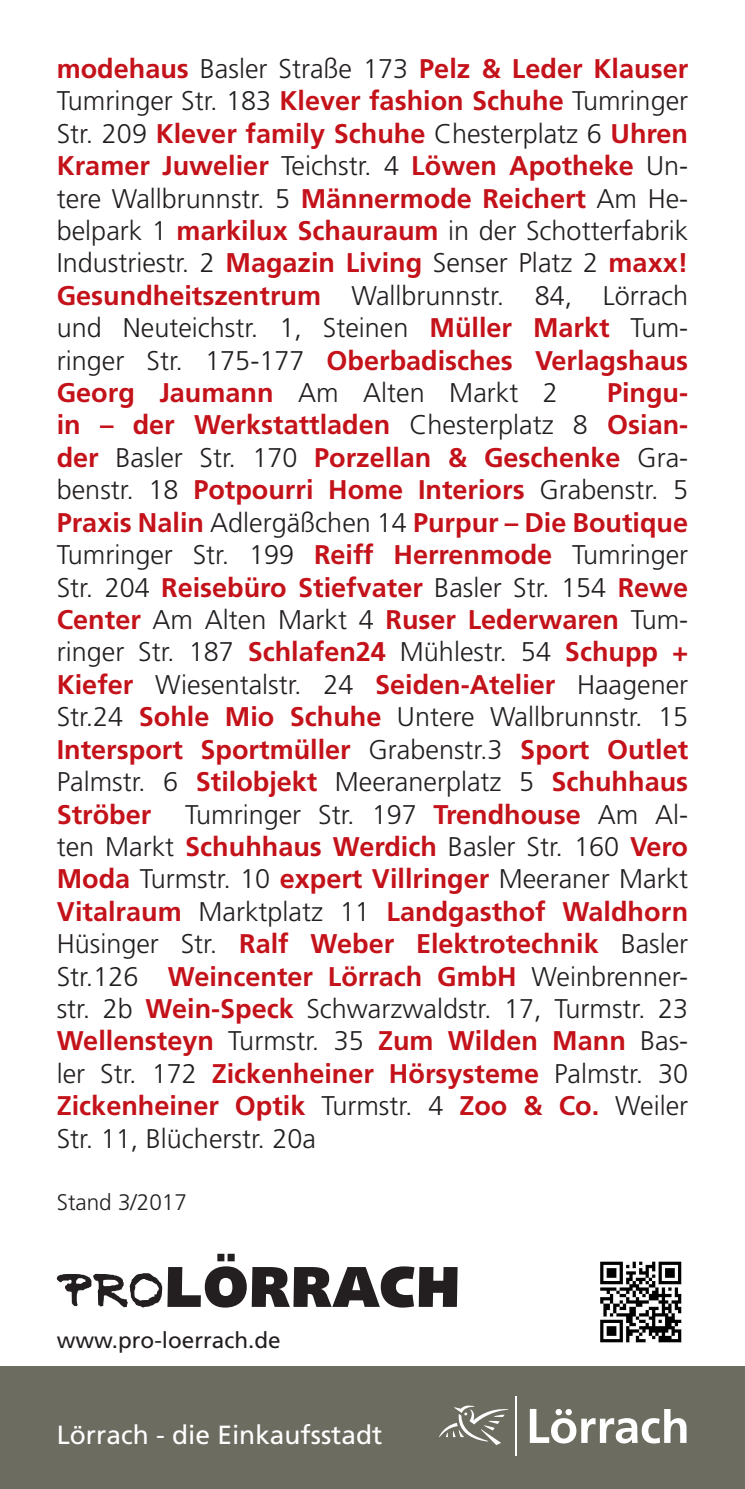
<style>
.page{position:relative;width:745px;height:1489px;background:#fff}
.page>*{position:absolute;margin:0;border:0;box-sizing:border-box;transform-origin:0 0}
.t1{font:700 27px/32.5px "Frutiger";color:#c4121a;text-align:justify}
.t2{font:300 27px/32.5px "Frutiger";color:#231f20;text-align:justify}
.t3{font:26.25px "Frutiger";color:#fff}
.t4{font:22.5px "Frutiger";color:#231f20}
.t5{font:300 22.5px "Frutiger";color:#231f20}
.s1{font-weight:700;color:#c4121a}
.s2{font-weight:300;color:#231f20}
</style>
<div class="page">
<div style="left:0;top:1366px;width:744px;height:122px;background:#6d6c61"></div>
<svg style="left:529px;top:1409px;width:157px;height:34px"></svg>
<hr style="left:515px;top:1395px;width:1px;height:60px;background:#fff">
<svg style="left:439px;top:1405px;width:69px;height:39px"></svg>
<img style="left:600px;top:1261px;width:82px;height:82px">
<svg style="left:57px;top:1253px;width:400px;height:54px"></svg>
<p class="t2" style="left:57px;top:52px;width:632px"><span class="s1">modehaus</span> Basler Straße 173 <span class="s1">Pelz &amp; Leder Klauser </span>Tumringer Str. 183 <span class="s1">Klever fashion Schuhe</span> Tumringer Str. 209 <span class="s1">Klever family Schuhe</span> Chesterplatz 6 <span class="s1">Uhren Kramer Juwelier</span> Teichstr. 4 <span class="s1">Löwen Apotheke</span> Un&shy;tere Wallbrunnstr. 5 <span class="s1">Männermode Reichert</span> Am He&shy;belpark 1 <span class="s1">markilux Schauraum</span> in der Schotterfabrik Industriestr. 2 <span class="s1">Magazin Living</span> Senser Platz 2 <span class="s1">maxx!<br>Gesundheitszentrum</span> Wallbrunnstr. 84, Lörrach und Neuteichstr. 1, Steinen <span class="s1">Müller Markt</span> Tum&shy;ringer Str. 175-177 <span class="s1">Oberbadisches Verlagshaus Georg Jaumann</span> Am Alten Markt 2</p>
<p class="t1" style="left:57px;top:376px;width:632px;text-indent:550px">Pingu&shy;in – der Werkstattladen <span class="s2">Chesterplatz 8</span> Osian&shy;der <span class="s2">Basler Str. 170</span> Porzellan &amp; Geschenke <span class="s2">Gra&shy;benstr. 18</span> Potpourri Home Interiors <span class="s2">Grabenstr. 5<br></span>Praxis Nalin <span class="s2">Adlergäßchen 14</span> Purpur – Die Boutique <span class="s2">Tumringer Str. 199</span> Reiff Herrenmode <span class="s2">Tumringer Str. 204</span> Reisebüro Stiefvater <span class="s2">Basler Str. 154</span> Rewe Center <span class="s2">Am Alten Markt 4</span> Ruser Lederwaren <span class="s2">Tum&shy;ringer Str. 187</span> Schlafen24 <span class="s2">Mühlestr. 54</span> Schupp + Kiefer <span class="s2">Wiesentalstr. 24</span> Seiden-Atelier <span class="s2">Haagener Str.24</span> Sohle Mio Schuhe <span class="s2">Untere Wallbrunnstr. 15<br></span>Intersport Sportmüller <span class="s2">Grabenstr.3</span> Sport Outlet <span class="s2">Palmstr. 6</span> Stilobjekt <span class="s2">Meeranerplatz 5</span> Schuhhaus Ströber <span class="s2">Tumringer Str. 197</span> Trendhouse <span class="s2">Am Al&shy;ten Markt</span> Schuhhaus Werdich <span class="s2">Basler Str. 160</span> Vero Moda <span class="s2">Turmstr. 10</span> expert Villringer <span class="s2">Meeraner Markt </span>Vitalraum <span class="s2">Marktplatz 11</span> Landgasthof Waldhorn <span class="s2">Hüsinger Str.</span> Ralf Weber Elektrotechnik <span class="s2">Basler Str.126</span> Weincenter Lörrach GmbH <span class="s2">Weinbrenner&shy;str. 2b</span> Wein-Speck <span class="s2">Schwarzwaldstr. 17, Turmstr. 23<br></span>Wellensteyn <span class="s2">Turmstr. 35</span> Zum Wilden Mann <span class="s2">Bas&shy;ler Str. 172</span> Zickenheiner Hörsysteme <span class="s2">Palmstr. 30<br></span>Zickenheiner Optik <span class="s2">Turmstr. 4</span> Zoo &amp; Co. <span class="s2">Weiler Str. 11, Blücherstr. 20a</span></p>
<p class="t5" style="left:57px;top:1189px;width:132px">Stand 3/2017</p>
<p class="t4" style="left:57px;top:1327px;width:225px">www.pro-loerrach.de</p>
<p class="t3" style="left:57px;top:1419px;width:327px">Lörrach - die Einkaufsstadt</p>
</div>
